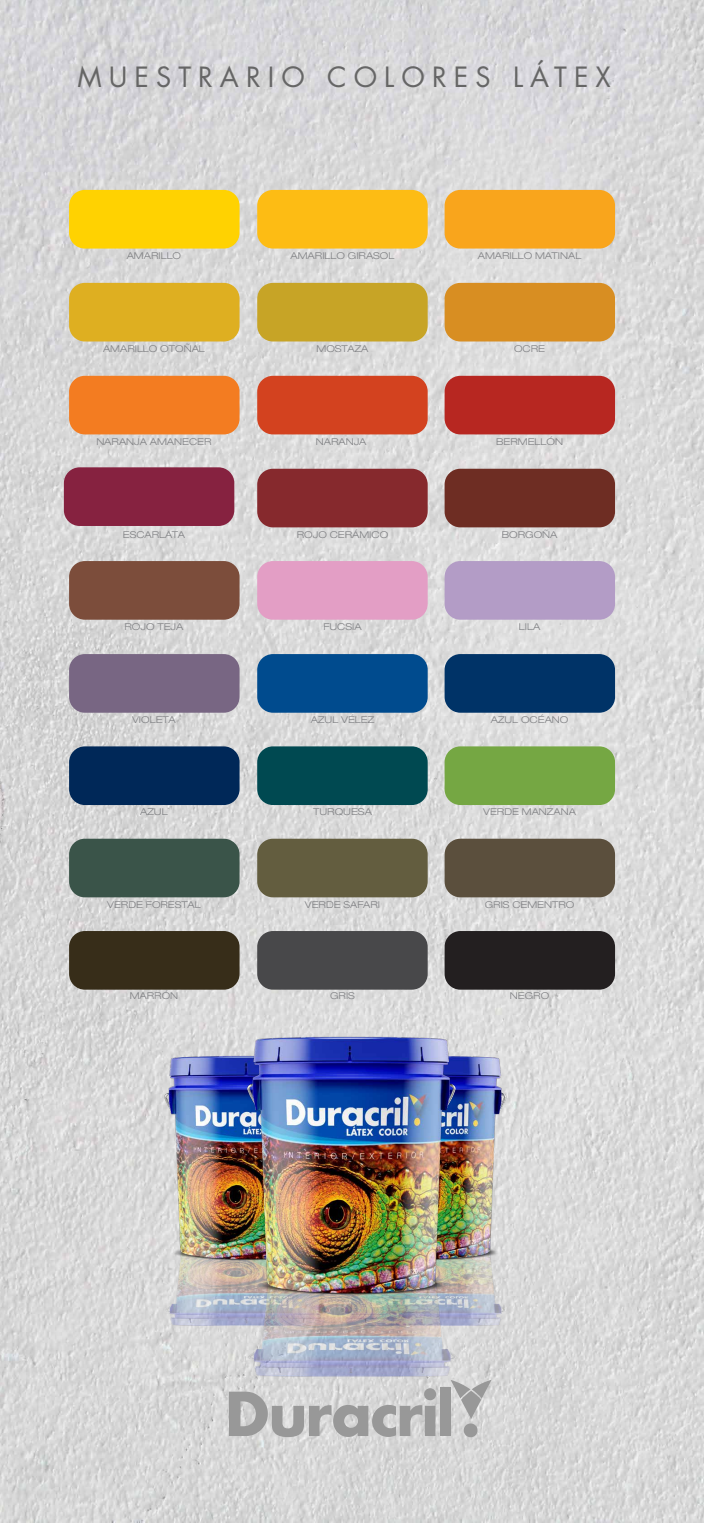
<style>
.page{position:relative;width:704px;height:1523px;background:#fff}
.page>*{position:absolute;margin:0;border:0;box-sizing:border-box;transform-origin:0 0}
.t1{font:700 58.81px "Futura";letter-spacing:-.04em;color:#989898}
.t2{font:27.12px "Futura Std";letter-spacing:.26em;color:#666}
.t3{font:300 expanded 9.44px "Helvetica Neue LT Pro";color:#808184;scale:1.07 1}
</style>
<div class="page">
<img style="left:0;top:0;width:703px;height:1522px">
<svg style="left:450px;top:1401px;width:41px;height:17px"></svg>
<img style="left:93px;top:1311px;width:64px;height:34px">
<img style="left:92px;top:1003px;width:65px;height:308px">
<img style="left:545px;top:1229px;width:32px;height:116px">
<img style="left:545px;top:1003px;width:31px;height:308px">
<div style="left:69px;top:190px;width:170px;height:58px;background:#ffd201;border-radius:16px"></div>
<div style="left:257px;top:190px;width:170px;height:58px;background:#fdbc14;border-radius:16px"></div>
<div style="left:444px;top:190px;width:170px;height:58px;background:#f9a51c;border-radius:16px"></div>
<div style="left:69px;top:283px;width:170px;height:58px;background:#deaf21;border-radius:16px"></div>
<div style="left:257px;top:283px;width:170px;height:58px;background:#c7a426;border-radius:16px"></div>
<div style="left:444px;top:283px;width:170px;height:58px;background:#d88e22;border-radius:16px"></div>
<div style="left:69px;top:376px;width:170px;height:58px;background:#f37c21;border-radius:16px"></div>
<div style="left:257px;top:376px;width:170px;height:58px;background:#d3421f;border-radius:16px"></div>
<div style="left:444px;top:376px;width:170px;height:58px;background:#b72721;border-radius:16px"></div>
<div style="left:64px;top:467px;width:170px;height:59px;background:#862240;border-radius:16px"></div>
<div style="left:257px;top:469px;width:170px;height:58px;background:#86292d;border-radius:16px"></div>
<div style="left:444px;top:469px;width:170px;height:58px;background:#6e2d23;border-radius:16px"></div>
<div style="left:69px;top:561px;width:170px;height:59px;background:#7c4d3b;border-radius:16px"></div>
<div style="left:257px;top:561px;width:170px;height:59px;background:#e39ec5;border-radius:16px"></div>
<div style="left:444px;top:561px;width:170px;height:59px;background:#b39cc6;border-radius:16px"></div>
<div style="left:69px;top:654px;width:170px;height:58px;background:#786683;border-radius:16px"></div>
<div style="left:257px;top:654px;width:170px;height:58px;background:#004b8e;border-radius:16px"></div>
<div style="left:444px;top:654px;width:170px;height:58px;background:#003367;border-radius:16px"></div>
<div style="left:69px;top:746px;width:170px;height:59px;background:#002858;border-radius:16px"></div>
<div style="left:257px;top:746px;width:170px;height:59px;background:#004951;border-radius:16px"></div>
<div style="left:444px;top:746px;width:170px;height:59px;background:#75a743;border-radius:16px"></div>
<div style="left:69px;top:838px;width:170px;height:59px;background:#3a5449;border-radius:16px"></div>
<div style="left:257px;top:838px;width:170px;height:59px;background:#635d3f;border-radius:16px"></div>
<div style="left:444px;top:838px;width:170px;height:59px;background:#5b4f3d;border-radius:16px"></div>
<div style="left:69px;top:931px;width:170px;height:58px;background:#372d19;border-radius:16px"></div>
<div style="left:257px;top:931px;width:170px;height:58px;background:#48484a;border-radius:16px"></div>
<div style="left:444px;top:931px;width:170px;height:58px;background:#231f20;border-radius:16px"></div>
<img style="left:157px;top:1359px;width:388px;height:42px">
<img style="left:157px;top:971px;width:388px;height:388px">
<h2 class="t2" style="left:77px;top:60px;width:534px">MUESTRARIO COLORES LÁTEX</h2>
<p class="t3" style="left:127px;top:250px;width:52px">AMARILLO</p>
<p class="t3" style="left:290px;top:250px;width:99px">AMARILLO GIRASOL</p>
<p class="t3" style="left:477px;top:250px;width:98px">AMARILLO MATINAL</p>
<p class="t3" style="left:103px;top:343px;width:97px">AMARILLO OTOÑAL</p>
<p class="t3" style="left:316px;top:343px;width:50px">MOSTAZA</p>
<p class="t3" style="left:513px;top:343px;width:30px">OCRE</p>
<p class="t3" style="left:96px;top:436px;width:109px">NARANJA AMANECER</p>
<p class="t3" style="left:315px;top:436px;width:49px">NARANJA</p>
<p class="t3" style="left:496px;top:436px;width:64px">BERMELLÓN</p>
<p class="t3" style="left:123px;top:529px;width:60px">ESCARLATA</p>
<p class="t3" style="left:296px;top:529px;width:87px">ROJO CERÁMICO</p>
<p class="t3" style="left:501px;top:529px;width:54px">BORGOÑA</p>
<p class="t3" style="left:124px;top:621px;width:57px">ROJO TEJA</p>
<p class="t3" style="left:323px;top:621px;width:37px">FUCSIA</p>
<p class="t3" style="left:518px;top:621px;width:21px">LILA</p>
<p class="t3" style="left:132px;top:714px;width:42px">VIOLETA</p>
<p class="t3" style="left:310px;top:714px;width:61px">AZUL VÉLEZ</p>
<p class="t3" style="left:490px;top:714px;width:74px">AZUL OCÉANO</p>
<p class="t3" style="left:140px;top:806px;width:27px">AZUL</p>
<p class="t3" style="left:313px;top:806px;width:56px">TURQUESA</p>
<p class="t3" style="left:483px;top:806px;width:88px">VERDE MANZANA</p>
<p class="t3" style="left:107px;top:898px;width:89px">VERDE FORESTAL</p>
<p class="t3" style="left:305px;top:898px;width:72px">VERDE SAFARI</p>
<p class="t3" style="left:484px;top:898px;width:85px">GRIS CEMENTRO</p>
<p class="t3" style="left:130px;top:990px;width:47px">MARRÓN</p>
<p class="t3" style="left:330px;top:990px;width:25px">GRIS</p>
<p class="t3" style="left:509px;top:990px;width:38px">NEGRO</p>
<h1 class="t1" style="left:224px;top:1371px;width:258px">Duracril.</h1>
</div>
